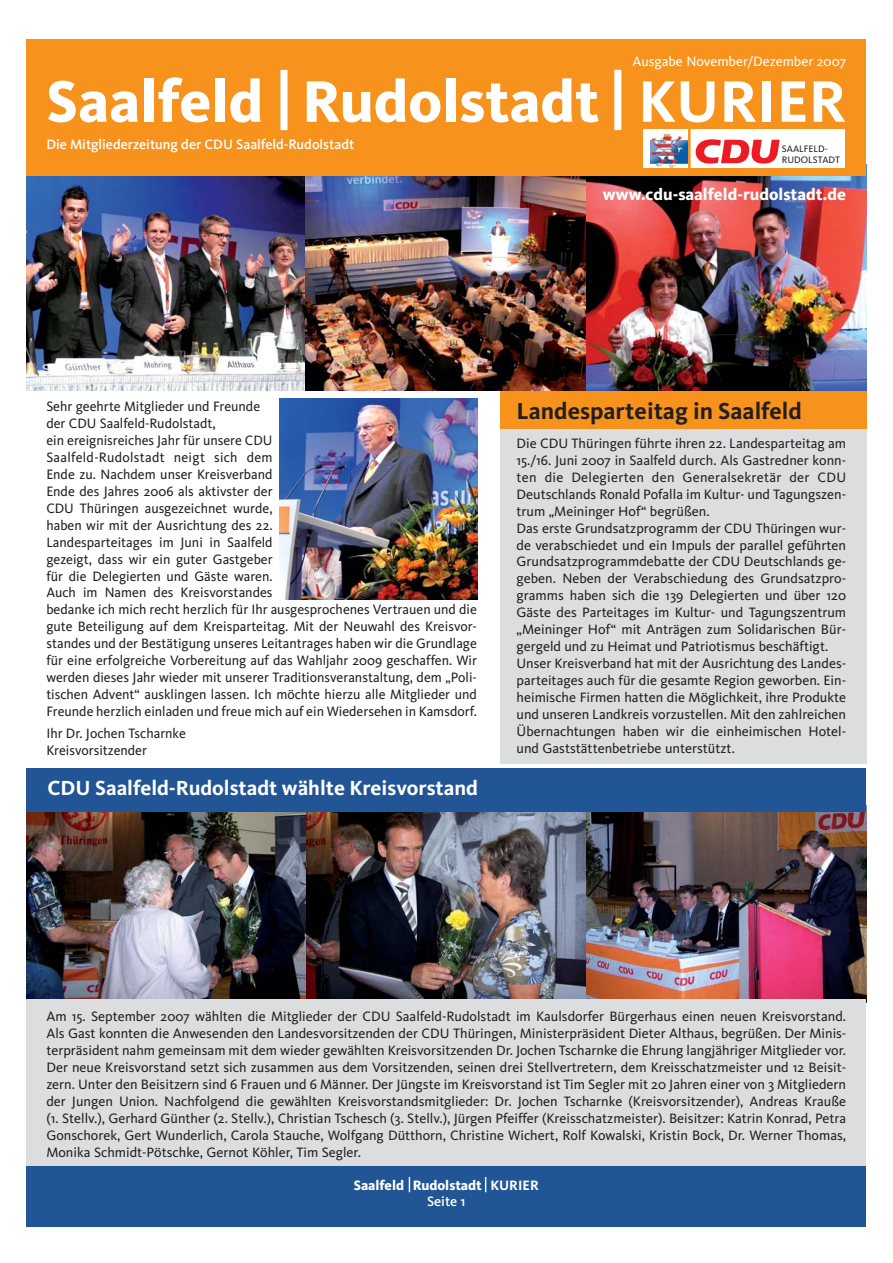
<style>
.page{position:relative;width:893px;height:1263px;background:#fff}
.page>*{position:absolute;margin:0;border:0;box-sizing:border-box;transform-origin:0 0}
.t1{font:800 60.6px "CDU Kievit";color:#fff}
.t2{font:700 24px "CDU Kievit";color:#231f20}
.t3{font:700 21.15px "CDU Kievit";color:#fff}
.t4{font:800 16.95px "CDU Kievit";color:#fff}
.t5{font:14.1px/17px "CDU Kievit";color:#231f20}
.t6{font:500 14.1px "CDU Kievit";color:#fff}
.t7{font:800 14.1px/15.5px "CDU Kievit";color:#fff;text-align:center}
.t8{font:14.1px "CDU Kievit";color:#fff}
.t9{font:9.75px/11.1px "CDU Kievit";color:#231f20}
.s1{font-weight:700}
.s2{font-weight:500}
</style>
<div class="page">
<img style="left:26px;top:176px;width:287px;height:215px">
<img style="left:26px;top:812px;width:280px;height:188px">
<img style="left:306px;top:812px;width:280px;height:188px">
<img style="left:586px;top:812px;width:280px;height:188px">
<div style="left:500px;top:423px;width:366px;height:340px;background:#dcddde"></div>
<div style="left:500px;top:383px;width:366px;height:45px;background:#f7931d"></div>
<div style="left:26px;top:1000px;width:840px;height:206px;background:#dcddde"></div>
<div style="left:26px;top:768px;width:840px;height:44px;background:#215595"></div>
<img style="left:575px;top:176px;width:291px;height:215px">
<img style="left:305px;top:176px;width:280px;height:214px">
<div style="left:26px;top:39px;width:840px;height:137px;background:#f7931d"></div>
<div style="left:26px;top:1166px;width:840px;height:60px;background:#215595"></div>
<div style="left:280px;top:70px;width:7px;height:60px;background:#fff"></div>
<div style="left:614px;top:70px;width:7px;height:60px;background:#fff"></div>
<svg style="left:409px;top:1177px;width:1px;height:15px"></svg>
<svg style="left:485px;top:1177px;width:1px;height:15px"></svg>
<img style="left:643px;top:130px;width:201px;height:38px">
<div style="left:783px;top:154px;width:58px;height:11px;background:#fff"></div>
<img style="left:280px;top:398px;width:197px;height:201px">
<p class="t8" style="left:632px;top:56px;width:215px">Ausgabe November/Dezember 2007</p>
<h1 class="t1" style="left:46px;top:76px;width:801px">Saalfeld Rudolstadt <span class="s1">KURIER</span></h1>
<p class="t6" style="left:46px;top:138px;width:309px">Die Mitgliederzeitung der CDU Saalfeld-Rudolstadt</p>
<p class="t9" style="left:781px;top:144px;width:59px">SAALFELD-<br>RUDOLSTADT</p>
<p class="t4" style="left:603px;top:188px;width:245px">www.cdu-saalfeld-rudolstadt.de</p>
<p class="t5" style="left:46px;top:399px;width:432px">Sehr geehrte Mitglieder und Freunde<br>der CDU Saalfeld-Rudolstadt,<br>ein ereignisreiches Jahr für unsere CDU<br>Saalfeld-Rudolstadt neigt sich dem<br>Ende zu. Nachdem unser Kreisverband<br>Ende des Jahres 2006 als aktivster der<br>CDU Thüringen ausgezeichnet wurde,<br>haben wir mit der Ausrichtung des 22.<br>Landesparteitages im Juni in Saalfeld<br>gezeigt, dass wir ein guter Gastgeber<br>für die Delegierten und Gäste waren.<br>Auch im Namen des Kreisvorstandes<br>bedanke ich mich recht herzlich für Ihr ausgesprochenes Vertrauen und die gute Beteiligung auf dem Kreisparteitag. Mit der Neuwahl des Kreisvor&shy;standes und der Bestätigung unseres Leitantrages haben wir die Grundlage für eine erfolgreiche Vorbereitung auf das Wahljahr 2009 geschaffen. Wir werden dieses Jahr wieder mit unserer Traditionsveranstaltung, dem „Poli&shy;tischen Advent“ ausklingen lassen. Ich möchte hierzu alle Mitglieder und Freunde herzlich einladen und freue mich auf ein Wiedersehen in Kamsdorf.</p>
<p class="t5" style="left:46px;top:726px;width:141px">Ihr Dr. Jochen Tscharnke<br>Kreisvorsitzender</p>
<h3 class="t3" style="left:47px;top:779px;width:432px">CDU Saalfeld-Rudolstadt wählte Kreisvorstand</h3>
<h2 class="t2" style="left:516px;top:401px;width:287px">Landesparteitag in Saalfeld</h2>
<p class="t5" style="left:516px;top:436px;width:331px">Die CDU Thüringen führte ihren 22. Landesparteitag am 15./16. Juni 2007 in Saalfeld durch. Als Gastredner konn&shy;ten die Delegierten den Generalsekretär der CDU Deutschlands Ronald Pofalla im Kultur- und Tagungszen&shy;trum „Meininger Hof“ begrüßen.<br>Das erste Grundsatzprogramm der CDU Thüringen wur&shy;de verabschiedet und ein Impuls der parallel geführten Grundsatzprogrammdebatte der CDU Deutschlands ge&shy;geben. Neben der Verabschiedung des Grundsatzpro&shy;gramms haben sich die 139 Delegierten und über 120<br>Gäste des Parteitages im Kultur- und Tagungszentrum „Meininger Hof“ mit Anträgen zum Solidarischen Bür&shy;gergeld und zu Heimat und Patriotismus beschäftigt.<br>Unser Kreisverband hat mit der Ausrichtung des Landes&shy;parteitages auch für die gesamte Region geworben. Ein&shy;heimische Firmen hatten die Möglichkeit, ihre Produkte und unseren Landkreis vorzustellen. Mit den zahlreichen Übernachtungen haben wir die einheimischen Hotel&shy;und Gaststättenbetriebe unterstützt.</p>
<p class="t5" style="left:46px;top:1009px;width:801px;text-align:justify">Am 15. September 2007 wählten die Mitglieder der CDU Saalfeld-Rudolstadt im Kaulsdorfer Bürgerhaus einen neuen Kreisvorstand.<br>Als Gast konnten die Anwesenden den Landesvorsitzenden der CDU Thüringen, Ministerpräsident Dieter Althaus, begrüßen. Der Minis&shy;terpräsident nahm gemeinsam mit dem wieder gewählten Kreisvorsitzenden Dr. Jochen Tscharnke die Ehrung langjähriger Mitglieder vor.<br>Der neue Kreisvorstand setzt sich zusammen aus dem Vorsitzenden, seinen drei Stellvertretern, dem Kreisschatzmeister und 12 Beisit&shy;zern. Unter den Beisitzern sind 6 Frauen und 6 Männer. Der Jüngste im Kreisvorstand ist Tim Segler mit 20 Jahren einer von 3 Mitgliedern der Jungen Union. Nachfolgend die gewählten Kreisvorstandsmitglieder: Dr. Jochen Tscharnke (Kreisvorsitzender), Andreas Krauße (1. Stellv.), Gerhard Günther (2. Stellv.), Christian Tschesch (3. Stellv.), Jürgen Pfeiffer (Kreisschatzmeister). Beisitzer: Katrin Konrad, Petra Gonschorek, Gert Wunderlich, Carola Stauche, Wolfgang Dütthorn, Christine Wichert, Rolf Kowalski, Kristin Bock, Dr. Werner Thomas, Monika Schmidt-Pötschke, Gernot Köhler, Tim Segler.</p>
<p class="t7" style="left:354px;top:1179px;width:186px">Saalfeld Rudolstadt <span class="s1">KURIER<br></span><span class="s2">Seite 1</span></p>
</div>
